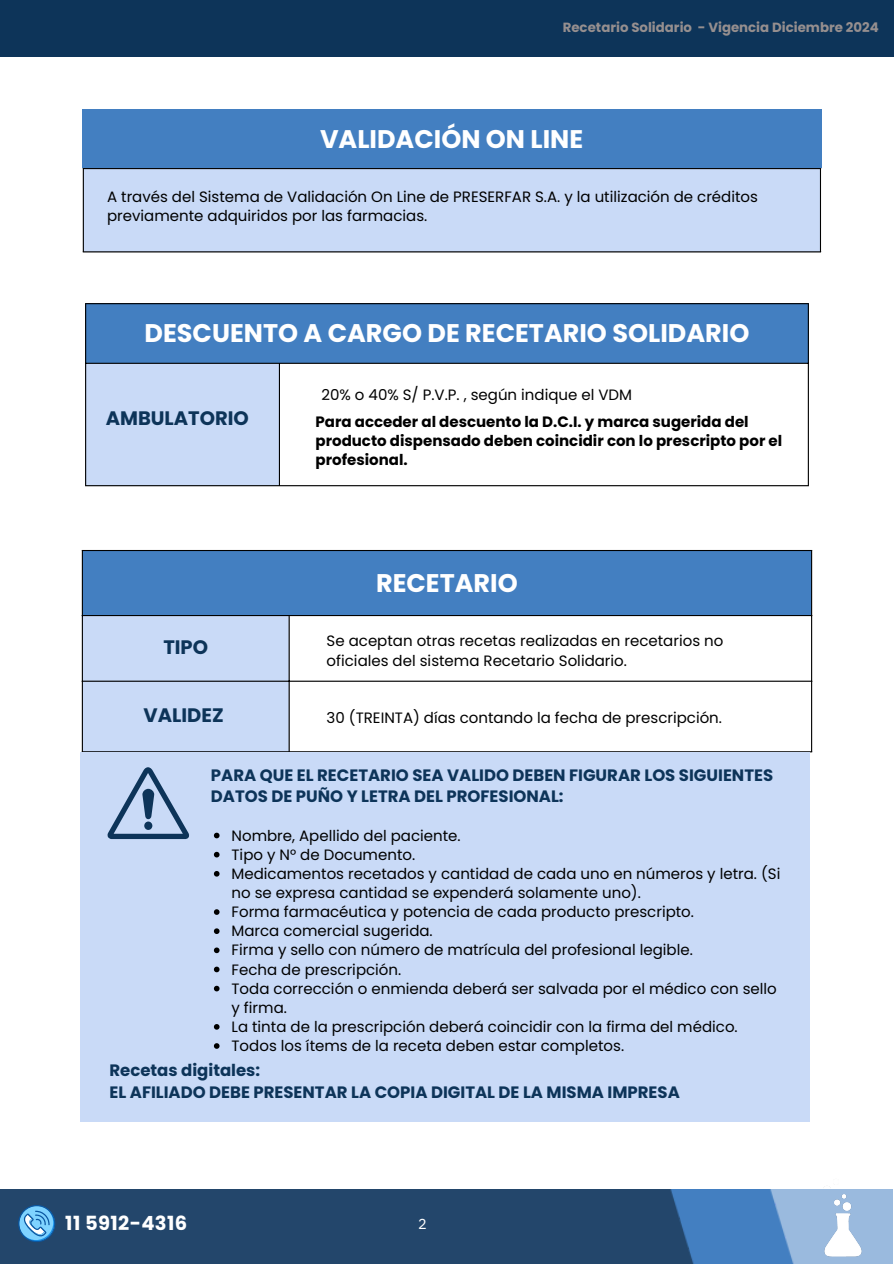
<style>
.page{position:relative;width:894px;height:1264px;background:#fff}
.page>*{position:absolute;margin:0;border:0;box-sizing:border-box;transform-origin:0 0}
.t1{font:700 25.5px "Poppins";color:#fff}
.t2{font:700 19.5px "Poppins";letter-spacing:.02em;color:#fff}
.t3{font:700 19.5px "Poppins";color:#0d3459}
.t4{font:700 16.5px/21.3px "Poppins";color:#0d3459}
.t5{font:15px/19.2px "Poppins";color:#000}
.t6{font:700 15px/19.2px "Poppins";color:#000}
.t7{font:14.55px "IBM Plex Sans";color:#fff}
.t8{font:700 13.35px "Poppins";color:#968f8f}
</style>
<div class="page">
<div style="left:0;top:0;width:893px;height:56px;background:#0d3459"></div>
<img style="left:698px;top:1189px;width:101px;height:74px">
<div style="left:0;top:1189px;width:698px;height:74px;background:#23466b"></div>
<img style="left:804px;top:1190px;width:76px;height:73px">
<svg style="left:18px;top:1204px;width:37px;height:38px"></svg>
<div style="left:85px;top:303px;width:723px;height:60px;background:#437fc1"></div>
<div style="left:85px;top:363px;width:194px;height:123px;background:#c9daf7"></div>
<hr style="left:85px;top:304px;width:1px;height:181px;background:#000">
<hr style="left:279px;top:364px;width:1px;height:121px;background:#000">
<hr style="left:807px;top:304px;width:1px;height:181px;background:#000">
<hr style="left:85px;top:303px;width:723px;height:1px;background:#000">
<hr style="left:85px;top:363px;width:723px;height:1px;background:#000">
<hr style="left:85px;top:485px;width:723px;height:1px;background:#000">
<div style="left:82px;top:550px;width:729px;height:66px;background:#437fc1"></div>
<div style="left:83px;top:616px;width:205px;height:135px;background:#c9daf7"></div>
<svg style="left:289px;top:616px;width:521px;height:135px"></svg>
<hr style="left:82px;top:551px;width:1px;height:200px;background:#000">
<hr style="left:288px;top:616px;width:1px;height:135px;background:#000">
<hr style="left:810px;top:551px;width:2px;height:200px;background:#000">
<hr style="left:82px;top:550px;width:730px;height:1px;background:#000">
<hr style="left:82px;top:615px;width:730px;height:1px;background:#000">
<hr style="left:82px;top:680px;width:730px;height:1px;background:#000">
<hr style="left:82px;top:751px;width:730px;height:1px;background:#000">
<div style="left:80px;top:752px;width:729px;height:369px;background:#c9daf7"></div>
<svg style="left:107px;top:767px;width:82px;height:72px"></svg>
<svg style="left:214px;top:832px;width:5px;height:6px"></svg>
<svg style="left:214px;top:851px;width:5px;height:6px"></svg>
<svg style="left:214px;top:871px;width:5px;height:5px"></svg>
<svg style="left:214px;top:909px;width:5px;height:5px"></svg>
<svg style="left:214px;top:928px;width:5px;height:6px"></svg>
<svg style="left:214px;top:947px;width:5px;height:6px"></svg>
<svg style="left:214px;top:966px;width:5px;height:6px"></svg>
<svg style="left:214px;top:985px;width:5px;height:6px"></svg>
<svg style="left:214px;top:1024px;width:5px;height:5px"></svg>
<svg style="left:214px;top:1043px;width:5px;height:5px"></svg>
<div style="left:82px;top:109px;width:739px;height:59px;background:#437fc1"></div>
<div style="left:83px;top:168px;width:737px;height:84px;background:#c9daf7"></div>
<hr style="left:83px;top:169px;width:1px;height:82px;background:#000">
<hr style="left:819px;top:169px;width:1px;height:82px;background:#000">
<hr style="left:83px;top:168px;width:737px;height:1px;background:#000">
<hr style="left:83px;top:251px;width:737px;height:1px;background:#000">
<p class="t8" style="left:562px;top:18px;width:317px">Recetario Solidario - Vigencia Diciembre 2024</p>
<p class="t1" style="left:320px;top:121px;width:264px">VALIDACIÓN ON LINE</p>
<p class="t5" style="left:107px;top:187px;width:652px">A través del Sistema de Validación On Line de PRESERFAR S.A. y la utilización de créditos previamente adquiridos por las farmacias.</p>
<h2 class="t1" style="left:144px;top:316px;width:606px">DESCUENTO A CARGO DE RECETARIO SOLIDARIO</h2>
<p class="t3" style="left:106px;top:404px;width:145px">AMBULATORIO</p>
<h6 class="t3" style="left:163px;top:634px;width:46px">TIPO</h6>
<h6 class="t3" style="left:144px;top:701px;width:81px">VALIDEZ</h6>
<p class="t5" style="left:321px;top:385px;width:312px">20% o 40% S/ P.V.P. , según indique el VDM</p>
<h5 class="t6" style="left:315px;top:412px;width:468px">Para acceder al descuento la D.C.I. y marca sugerida del producto dispensado deben coincidir con lo prescripto por el profesional.</h5>
<p class="t1" style="left:376px;top:565px;width:143px">RECETARIO</p>
<p class="t5" style="left:326px;top:630px;width:398px;line-height:20.2px">Se aceptan otras recetas realizadas en recetarios no oficiales del sistema Recetario Solidario.</p>
<p class="t5" style="left:326px;top:708px;width:397px">30 (TREINTA) días contando la fecha de prescripción.</p>
<p class="t4" style="left:211px;top:764px;width:563px">PARA QUE EL RECETARIO SEA VALIDO DEBEN FIGURAR LOS SIGUIENTES<br>DATOS DE PUÑO Y LETRA DEL PROFESIONAL:</p>
<h4 class="t5" style="left:231px;top:825px;width:230px">Nombre, Apellido del paciente.</h4>
<p class="t5" style="left:231px;top:844px;width:185px">Tipo y N° de Documento.</p>
<p class="t5" style="left:231px;top:864px;width:550px">Medicamentos recetados y cantidad de cada uno en números y letra. (Si no se expresa cantidad se expenderá solamente uno).</p>
<p class="t5" style="left:231px;top:902px;width:464px">Forma farmacéutica y potencia de cada producto prescripto.</p>
<p class="t5" style="left:231px;top:921px;width:203px">Marca comercial sugerida.</p>
<p class="t5" style="left:231px;top:940px;width:462px">Firma y sello con número de matrícula del profesional legible.</p>
<p class="t5" style="left:231px;top:959px;width:171px">Fecha de prescripción.</p>
<p class="t5" style="left:231px;top:978px;width:546px">Toda corrección o enmienda deberá ser salvada por el médico con sello y firma.</p>
<p class="t5" style="left:231px;top:1017px;width:507px">La tinta de la prescripción deberá coincidir con la firma del médico.</p>
<p class="t5" style="left:231px;top:1036px;width:394px">Todos los ítems de la receta deben estar completos.</p>
<p class="t4" style="left:109px;top:1060px;width:571px">Recetas digitales:<br>EL AFILIADO DEBE PRESENTAR LA COPIA DIGITAL DE LA MISMA IMPRESA</p>
<h6 class="t2" style="left:65px;top:1209px;width:123px">11 5912-4316</h6>
<h5 class="t7" style="left:418px;top:1214px;width:10px">2</h5>
<h6 class="t2" style="left:90px;top:1218px;width:123px">11 5912-4316</h6>
<h2 class="t2" style="left:74px;top:1221px;width:123px">11 5912-4316</h2>
</div>
